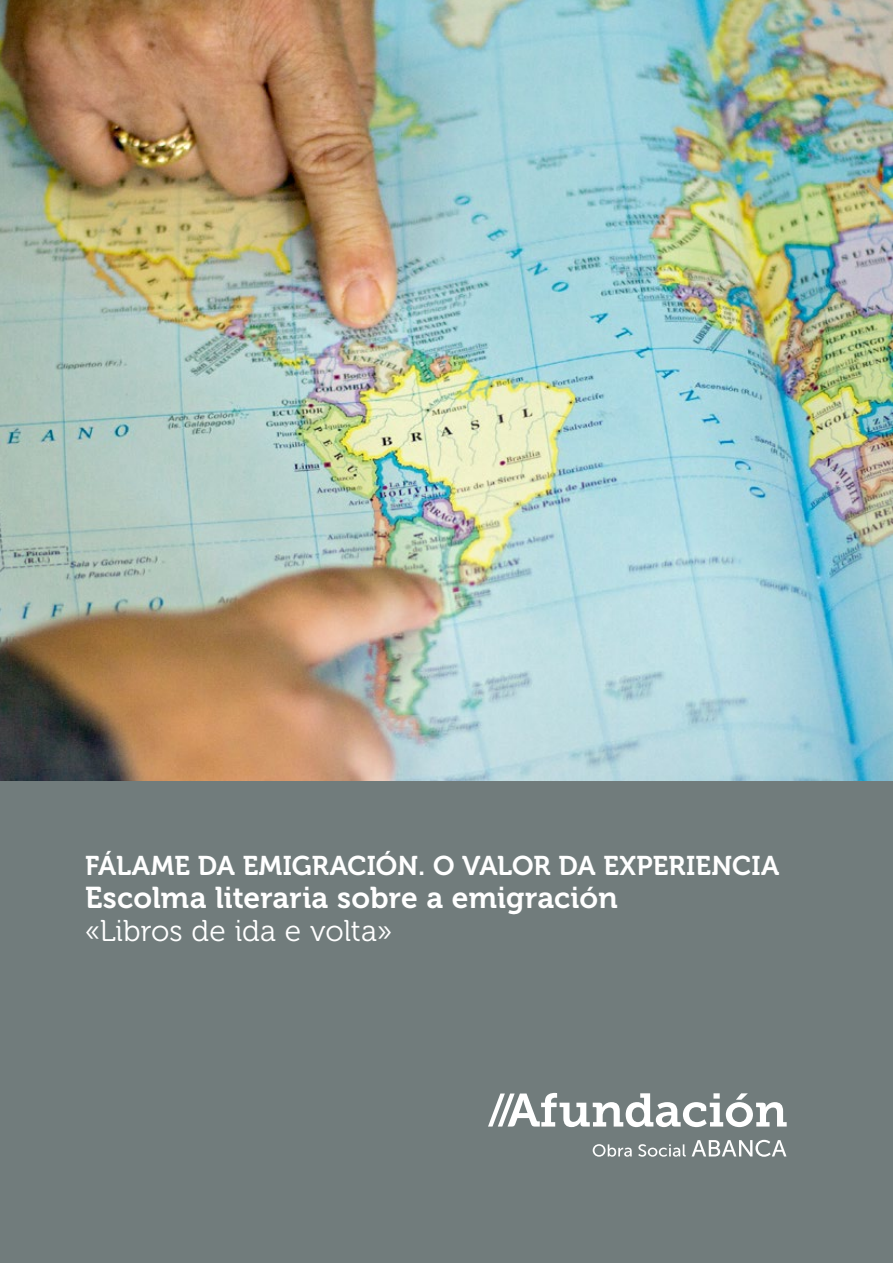
<style>
.page{position:relative;width:893px;height:1263px;background:#fff}
.page>*{position:absolute;margin:0;border:0;box-sizing:border-box;transform-origin:0 0}
.t1{font:30px "Museo 700";letter-spacing:.005em;color:#fff}
.t2{font:30px "Museo 300";color:#fff}
.t3{font:27px "Museo 700";color:#fff}
</style>
<div class="page">
<div style="left:0;top:770px;width:893px;height:493px;background:#717c7c"></div>
<img style="left:0;top:0;width:893px;height:780px">
<svg style="left:488px;top:1093px;width:299px;height:34px"></svg>
<svg style="left:593px;top:1144px;width:39px;height:13px"></svg>
<svg style="left:638px;top:1144px;width:48px;height:13px"></svg>
<svg style="left:692px;top:1140px;width:94px;height:17px"></svg>
<p class="t3" style="left:85px;top:851px;width:696px">FÁLAME DA EMIGRACIÓN. O VALOR DA EXPERIENCIA</p>
<p class="t1" style="left:85px;top:881px;width:534px">Escolma literaria sobre a emigración</p>
<p class="t2" style="left:85px;top:915px;width:308px">«Libros de ida e volta»</p>
</div>
